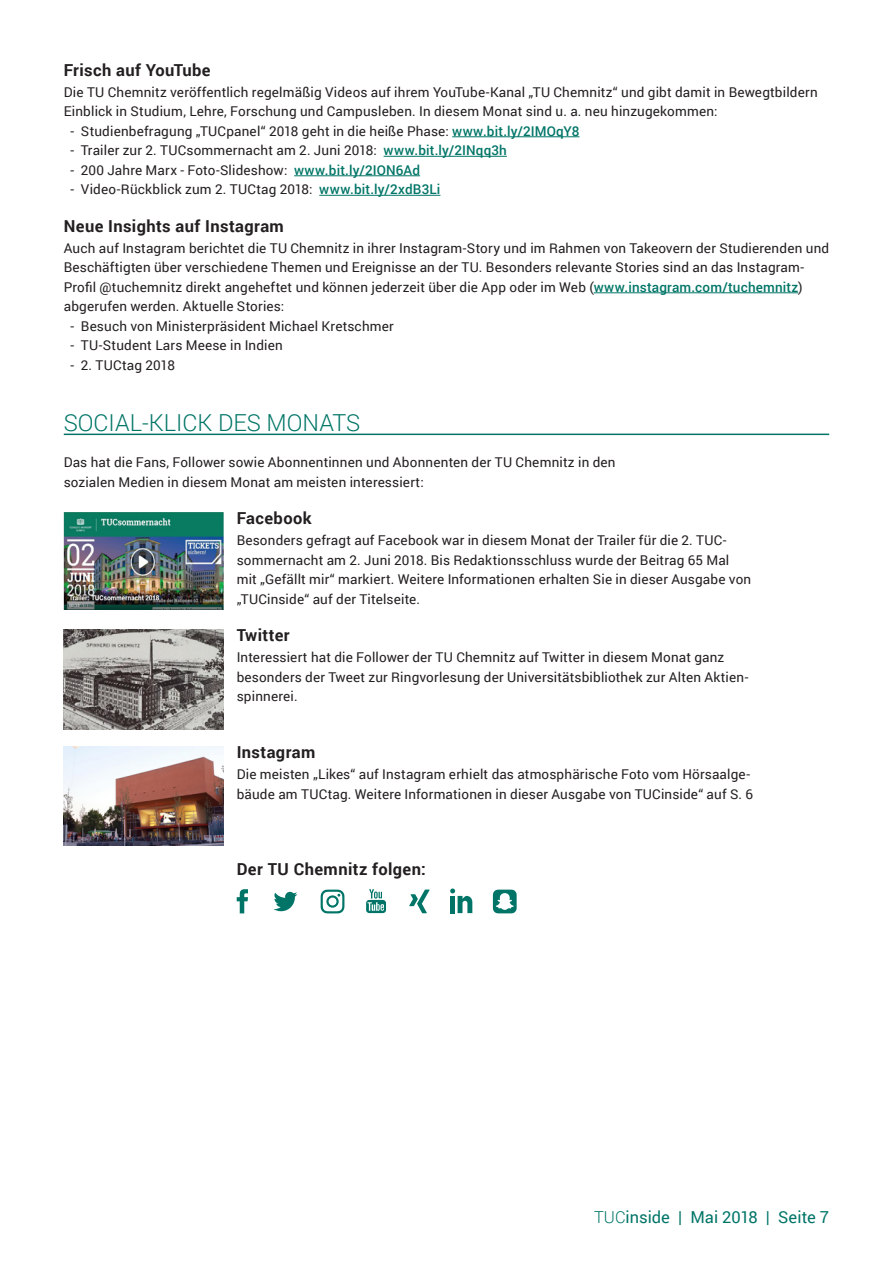
<style>
.page{position:relative;width:893px;height:1263px;background:#fff}
.page>*{position:absolute;margin:0;border:0;box-sizing:border-box;transform-origin:0 0}
.H2_Kapitel{font:300 23.4px "Roboto";color:#007567}
.H3_Überschrift{font:700 16.5px "Roboto";letter-spacing:.025em;color:#231f20}
.t1{font:16.5px "Roboto";color:#007567}
.Fließtext{font:13.5px/19.5px "Roboto";letter-spacing:.01em;color:#231f20}
.s1{font-weight:500;color:#007567}
.s2{font-weight:300}
</style>
<div class="page">
<img style="left:64px;top:746px;width:160px;height:100px">
<img style="left:64px;top:629px;width:160px;height:100px">
<img style="left:64px;top:512px;width:160px;height:98px">
<svg style="left:366px;top:889px;width:20px;height:24px"></svg>
<svg style="left:273px;top:892px;width:24px;height:19px"></svg>
<svg style="left:237px;top:889px;width:11px;height:24px"></svg>
<svg style="left:409px;top:889px;width:21px;height:24px"></svg>
<svg style="left:450px;top:888px;width:22px;height:25px"></svg>
<svg style="left:321px;top:889px;width:24px;height:24px"></svg>
<svg style="left:493px;top:890px;width:24px;height:23px"></svg>
<hr style="left:64px;top:434px;width:765px;height:1px;background:#007567">
<hr style="left:594px;top:292px;width:204px;height:1px;background:#007567">
<hr style="left:452px;top:136px;width:127px;height:1px;background:#007567">
<hr style="left:384px;top:156px;width:123px;height:1px;background:#007567">
<hr style="left:294px;top:175px;width:126px;height:1px;background:#007567">
<hr style="left:319px;top:195px;width:121px;height:1px;background:#007567">
<p class="H3_Überschrift" style="left:64px;top:58px;width:148px">Frisch auf YouTube</p>
<p class="Fließtext" style="left:64px;top:82px;width:755px">Die TU Chemnitz veröffentlich regelmäßig Videos auf ihrem YouTube-Kanal „TU Chemnitz“ und gibt damit in Bewegtbildern<br>Einblick in Studium, Lehre, Forschung und Campusleben. In diesem Monat sind u. a. neu hinzugekommen:</p>
<p class="Fließtext" style="left:71px;top:121px;width:510px">- Studienbefragung „TUCpanel“ 2018 geht in die heiße Phase: <span class="s1">www.bit.ly/2IMOqY8</span></p>
<p class="Fließtext" style="left:71px;top:140px;width:438px">- Trailer zur 2. TUCsommernacht am 2. Juni 2018: <span class="s1">www.bit.ly/2INqq3h</span></p>
<p class="Fließtext" style="left:71px;top:160px;width:351px">- 200 Jahre Marx - Foto-Slideshow: <span class="s1">www.bit.ly/2ION6Ad</span></p>
<p class="Fließtext" style="left:71px;top:179px;width:371px">- Video-Rückblick zum 2. TUCtag 2018: <span class="s1">www.bit.ly/2xdB3Li</span></p>
<p class="H3_Überschrift" style="left:64px;top:214px;width:222px">Neue Insights auf Instagram</p>
<p class="Fließtext" style="left:64px;top:238px;width:767px">Auch auf Instagram berichtet die TU Chemnitz in ihrer Instagram-Story und im Rahmen von Takeovern der Studierenden und Beschäftigten über verschiedene Themen und Ereignisse an der TU. Besonders relevante Stories sind an das Instagram-Profil @tuchemnitz direkt angeheftet und können jederzeit über die App oder im Web (<span class="s1">www.instagram.com/tuchemnitz</span>) abgerufen werden. Aktuelle Stories:</p>
<p class="Fließtext" style="left:71px;top:316px;width:325px">- Besuch von Ministerpräsident Michael Kretschmer</p>
<p class="Fließtext" style="left:71px;top:335px;width:214px">- TU-Student Lars Meese in Indien</p>
<p class="Fließtext" style="left:71px;top:355px;width:106px">- 2. TUCtag 2018</p>
<p class="H2_Kapitel" style="left:64px;top:406px;width:298px">SOCIAL-KLICK DES MONATS</p>
<p class="Fließtext" style="left:64px;top:452px;width:553px">Das hat die Fans, Follower sowie Abonnentinnen und Abonnenten der TU Chemnitz in den sozialen Medien in diesem Monat am meisten interessiert:</p>
<p class="H3_Überschrift" style="left:237px;top:507px;width:76px">Facebook</p>
<p class="Fließtext" style="left:237px;top:530px;width:516px">Besonders gefragt auf Facebook war in diesem Monat der Trailer für die 2. TUC&shy;sommernacht am 2. Juni 2018. Bis Redaktionsschluss wurde der Beitrag 65 Mal mit „Gefällt mir“ markiert. Weitere Informationen erhalten Sie in dieser Ausgabe von „TUCinside“ auf der Titelseite.</p>
<p class="H3_Überschrift" style="left:237px;top:624px;width:54px">Twitter</p>
<p class="Fließtext" style="left:237px;top:647px;width:513px">Interessiert hat die Follower der TU Chemnitz auf Twitter in diesem Monat ganz besonders der Tweet zur Ringvorlesung der Universitätsbibliothek zur Alten Aktien&shy;spinnerei.</p>
<p class="H3_Überschrift" style="left:237px;top:741px;width:80px">Instagram</p>
<p class="Fließtext" style="left:237px;top:764px;width:518px">Die meisten „Likes“ auf Instagram erhielt das atmosphärische Foto vom Hörsaalge&shy;bäude am TUCtag. Weitere Informationen in dieser Ausgabe von TUCinside“ auf S. 6</p>
<p class="H3_Überschrift" style="left:237px;top:858px;width:191px">Der TU Chemnitz folgen:</p>
<p class="t1" style="left:594px;top:1206px;width:236px"><span class="s2">TUC</span>inside | Mai 2018 | Seite 7</p>
</div>
